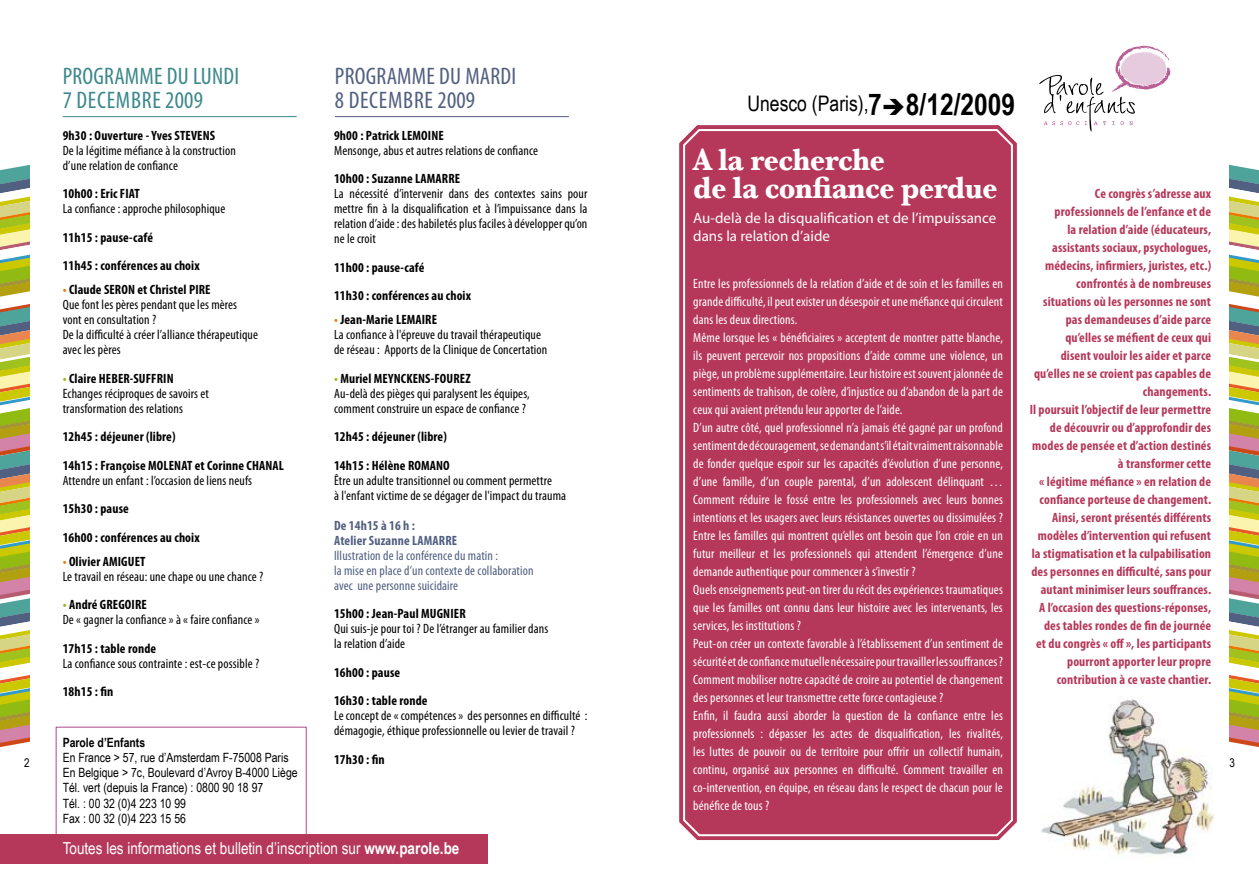
<style>
.page{position:relative;width:1259px;height:893px;background:#fff}
.page>*{position:absolute;margin:0;border:0;box-sizing:border-box;transform-origin:0 0}
.t1{font:700 31.95px/28.3px "Baskerville";letter-spacing:-.02em;color:#fff;scale:.93 1}
.t2{font:condensed 24px/24px "Myriad Pro";letter-spacing:.01em;color:#3c888b}
.t3{font:condensed 24px/24px "Myriad Pro";letter-spacing:.01em;color:#515f80}
.t4{font:21.45px "Arial Narrow";color:#000}
.t5{font:16.5px "Arial Narrow";color:#fff}
.t6{font:15px/18px "Myriad";color:#fff}
.t7{font:condensed 13.5px/18px "Myriad Pro";letter-spacing:.01em;color:#fff}
.t8{font:condensed 13.5px/15px "Myriad Pro";letter-spacing:.01em;color:#000}
.t9{font:700 condensed 13.5px/18px "Myriad Pro";letter-spacing:.01em;color:#b5385a;text-align:right}
.t10{font:700 condensed 13.5px/28.5px "Myriad Pro";letter-spacing:.01em;color:#000}
.t11{font:condensed 13.5px/15px "Myriad Pro";letter-spacing:.01em;color:#515f80}
.t12{font:700 condensed 13.5px/15px "Myriad Pro";letter-spacing:.01em;color:#515f80}
.t13{font:12.75px/15.3px "Arial Narrow";color:#000}
.t14{font:700 12.75px "Arial Narrow";color:#000}
.t15{font:12px "Arial Narrow";color:#000}
.s1{font-weight:700;font-size:30px}
.s2{font-weight:700;color:#ed7703}
.s3{font-weight:700}
.s4{font-weight:700;color:#91ba13}
</style>
<div class="page">
<svg style="left:0;top:164px;width:30px;height:583px;background:#b7b568"></svg>
<svg style="left:1229px;top:164px;width:30px;height:583px;background:#b7b568"></svg>
<div style="left:679px;top:125px;width:338px;height:715px;background:#b5385a"></div>
<div style="left:683px;top:129px;width:330px;height:707px;border:2px solid #fff;border-radius:15px"></div>
<div style="left:0;top:834px;width:487px;height:30px;background:#b5385a"></div>
<svg style="left:1039px;top:46px;width:131px;height:85px"></svg>
<img style="left:1041px;top:696px;width:173px;height:159px">
<hr style="left:63px;top:116px;width:234px;height:1px;background:#3c888b">
<hr style="left:335px;top:116px;width:234px;height:1px;background:#515f80">
<h2 class="t2" style="left:63px;top:64px;width:178px">PROGRAMME DU LUNDI<br>7 DECEMBRE 2009</h2>
<h2 class="t3" style="left:335px;top:64px;width:183px">PROGRAMME DU MARDI<br>8 DECEMBRE 2009</h2>
<h3 class="t4" style="left:747px;top:91px;width:269px">Unesco (Paris), <span class="s1">7</span>➔<span class="s1">8/12/2009</span></h3>
<p class="t10" style="left:334px;top:121px;width:111px">9h00 : Patrick LEMOINE</p>
<p class="t8" style="left:334px;top:143px;width:205px">Mensonge, abus et autres relations de confiance</p>
<p class="t10" style="left:334px;top:164px;width:127px">10h00 : Suzanne LAMARRE</p>
<p class="t8" style="left:334px;top:186px;width:255px;text-align:justify">La nécessité d’intervenir dans des contextes sains pour mettre fin à la disqualification et à l’impuissance dans la relation d’aide : des habiletés plus faciles à développer qu’on ne le croit</p>
<p class="t10" style="left:334px;top:253px;width:138px">11h00 : pause-café<br>11h30 : conférences au choix</p>
<p class="t8" style="left:334px;top:312px;width:215px"><span class="s2">•</span> <span class="s3">Jean-Marie LEMAIRE<br></span>La confiance à l'épreuve du travail thérapeutique de réseau : Apports de la Clinique de Concertation</p>
<p class="t8" style="left:334px;top:371px;width:197px"><span class="s4">•</span> <span class="s3">Muriel MEYNCKENS-FOUREZ<br></span>Au-delà des pièges qui paralysent les équipes, comment construire un espace de confiance ?</p>
<p class="t10" style="left:334px;top:422px;width:117px">12h45 : déjeuner (libre)<br>14h15 : Hélène ROMANO</p>
<p class="t8" style="left:334px;top:473px;width:233px">Être un adulte transitionnel ou comment permettre<br>à l'enfant victime de se dégager de l'impact du trauma</p>
<p class="t12" style="left:334px;top:517px;width:125px">De 14h15 à 16 h :<br>Atelier Suzanne LAMARRE</p>
<p class="t11" style="left:334px;top:548px;width:201px">Illustration de la conférence du matin :<br>la mise en place d’un contexte de collaboration avec une personne suicidaire</p>
<p class="t10" style="left:334px;top:599px;width:133px">15h00 : Jean-Paul MUGNIER</p>
<p class="t8" style="left:334px;top:621px;width:216px">Qui suis-je pour toi ? De l’étranger au familier dans la relation d’aide</p>
<p class="t10" style="left:334px;top:658px;width:95px">16h00 : pause<br>16h30 : table ronde</p>
<p class="t8" style="left:334px;top:708px;width:255px">Le concept de « compétences » des personnes en difficulté : démagogie, éthique professionnelle ou levier de travail ?</p>
<p class="t10" style="left:334px;top:745px;width:52px">17h30 : fin</p>
<p class="t10" style="left:63px;top:121px;width:154px">9h30 : Ouverture - Yves STEVENS</p>
<p class="t8" style="left:63px;top:143px;width:175px">De la légitime méfiance à la construction d’une relation de confiance</p>
<p class="t10" style="left:63px;top:179px;width:79px">10h00 : Eric FIAT</p>
<p class="t8" style="left:63px;top:201px;width:164px">La confiance : approche philosophique</p>
<p class="t10" style="left:63px;top:223px;width:138px">11h15 : pause-café<br>11h45 : conférences au choix</p>
<p class="t8" style="left:63px;top:282px;width:197px"><span class="s2">•</span> <span class="s3">Claude SERON et Christel PIRE<br></span>Que font les pères pendant que les mères vont en consultation ?<br>De la difficulté à créer l’alliance thérapeutique avec les pères</p>
<p class="t8" style="left:63px;top:371px;width:148px"><span class="s4">•</span> <span class="s3">Claire HEBER-SUFFRIN<br></span>Echanges réciproques de savoirs et transformation des relations</p>
<p class="t10" style="left:63px;top:422px;width:223px">12h45 : déjeuner (libre)<br>14h15 : Françoise MOLENAT et Corinne CHANAL</p>
<p class="t8" style="left:63px;top:473px;width:191px">Attendre un enfant : l’occasion de liens neufs</p>
<p class="t10" style="left:63px;top:494px;width:138px">15h30 : pause<br>16h00 : conférences au choix</p>
<p class="t8" style="left:63px;top:554px;width:202px"><span class="s2">•</span> <span class="s3">Olivier AMIGUET<br></span>Le travail en réseau: une chape ou une chance ?</p>
<p class="t8" style="left:63px;top:597px;width:198px"><span class="s4">•</span> <span class="s3">André GREGOIRE<br></span>De « gagner la confiance » à « faire confiance »</p>
<p class="t10" style="left:63px;top:634px;width:95px">17h15 : table ronde</p>
<p class="t8" style="left:63px;top:656px;width:198px">La confiance sous contrainte : est-ce possible ?</p>
<p class="t10" style="left:63px;top:677px;width:52px">18h15 : fin</p>
<h1 class="t1" style="left:693px;top:145px;width:329px">A la recherche<br>de la confiance perdue</h1>
<p class="t6" style="left:693px;top:210px;width:305px">Au-delà de la disqualification et de l’impuissance dans la relation d’aide</p>
<p class="t9" style="left:1029px;top:184px;width:183px">Ce congrès s’adresse aux professionnels de l’enfance et de<br>la relation d’aide (éducateurs, assistants sociaux, psychologues, médecins, infirmiers, juristes, etc.) confrontés à de nombreuses situations où les personnes ne sont pas demandeuses d’aide parce qu’elles se méfient de ceux qui<br>disent vouloir les aider et parce qu’elles ne se croient pas capables de changements.<br>Il poursuit l’objectif de leur permettre de découvrir ou d’approfondir des modes de pensée et d’action destinés à transformer cette<br>« légitime méfiance » en relation de confiance porteuse de changement.<br>Ainsi, seront présentés différents modèles d’intervention qui refusent la stigmatisation et la culpabilisation des personnes en difficulté, sans pour autant minimiser leurs souffrances.<br>A l’occasion des questions-réponses, des tables rondes de fin de journée<br>et du congrès « off », les participants pourront apporter leur propre contribution à ce vaste chantier.</p>
<p class="t7" style="left:693px;top:274px;width:311px">Entre les professionnels de la relation d’aide et de soin et les familles en grande difficulté, il peut exister un désespoir et une méfiance qui circulent dans les deux directions.<br>Même lorsque les « bénéficiaires » acceptent de montrer patte blanche, ils peuvent percevoir nos propositions d’aide comme une violence, un piège, un problème supplémentaire. Leur histoire est souvent jalonnée de sentiments de trahison, de colère, d’injustice ou d’abandon de la part de ceux qui avaient prétendu leur apporter de l’aide.<br>D’un autre côté, quel professionnel n’a jamais été gagné par un profond sentiment de découragement, se demandant s’il était vraiment raisonnable de fonder quelque espoir sur les capacités d’évolution d’une personne, d’une famille, d’un couple parental, d’un adolescent délinquant … Comment réduire le fossé entre les professionnels avec leurs bonnes intentions et les usagers avec leurs résistances ouvertes ou dissimulées ?<br>Entre les familles qui montrent qu’elles ont besoin que l’on croie en un futur meilleur et les professionnels qui attendent l’émergence d’une demande authentique pour commencer à s’investir ?<br>Quels enseignements peut-on tirer du récit des expériences traumatiques que les familles ont connu dans leur histoire avec les intervenants, les services, les institutions ?<br>Peut-on créer un contexte favorable à l’établissement d’un sentiment de sécurité et de confiance mutuelle nécessaire pour travailler les souffrances ?<br>Comment mobiliser notre capacité de croire au potentiel de changement des personnes et leur transmettre cette force contagieuse ?<br>Enfin, il faudra aussi aborder la question de la confiance entre les professionnels : dépasser les actes de disqualification, les rivalités, les luttes de pouvoir ou de territoire pour offrir un collectif humain, continu, organisé aux personnes en difficulté. Comment travailler en co-intervention, en équipe, en réseau dans le respect de chacun pour le bénéfice de tous ?</p>
<p class="t14" style="left:63px;top:735px;width:84px">Parole d’Enfants</p>
<p class="t13" style="left:63px;top:750px;width:236px">En France &gt; 57, rue d’Amsterdam F-75008 Paris En Belgique &gt; 7c, Boulevard d’Avroy B-4000 Liège Tél. vert (depuis la France) : 0800 90 18 97<br>Tél. : 00 32 (0)4 223 10 99<br>Fax : 00 32 (0)4 223 15 56</p>
<p class="t5" style="left:63px;top:839px;width:398px">Toutes les informations et bulletin d’inscription sur <span class="s3">www.parole.be</span></p>
<p class="t15" style="left:24px;top:756px;width:7px">2</p>
<p class="t15" style="left:1229px;top:756px;width:7px">3</p>
</div>
